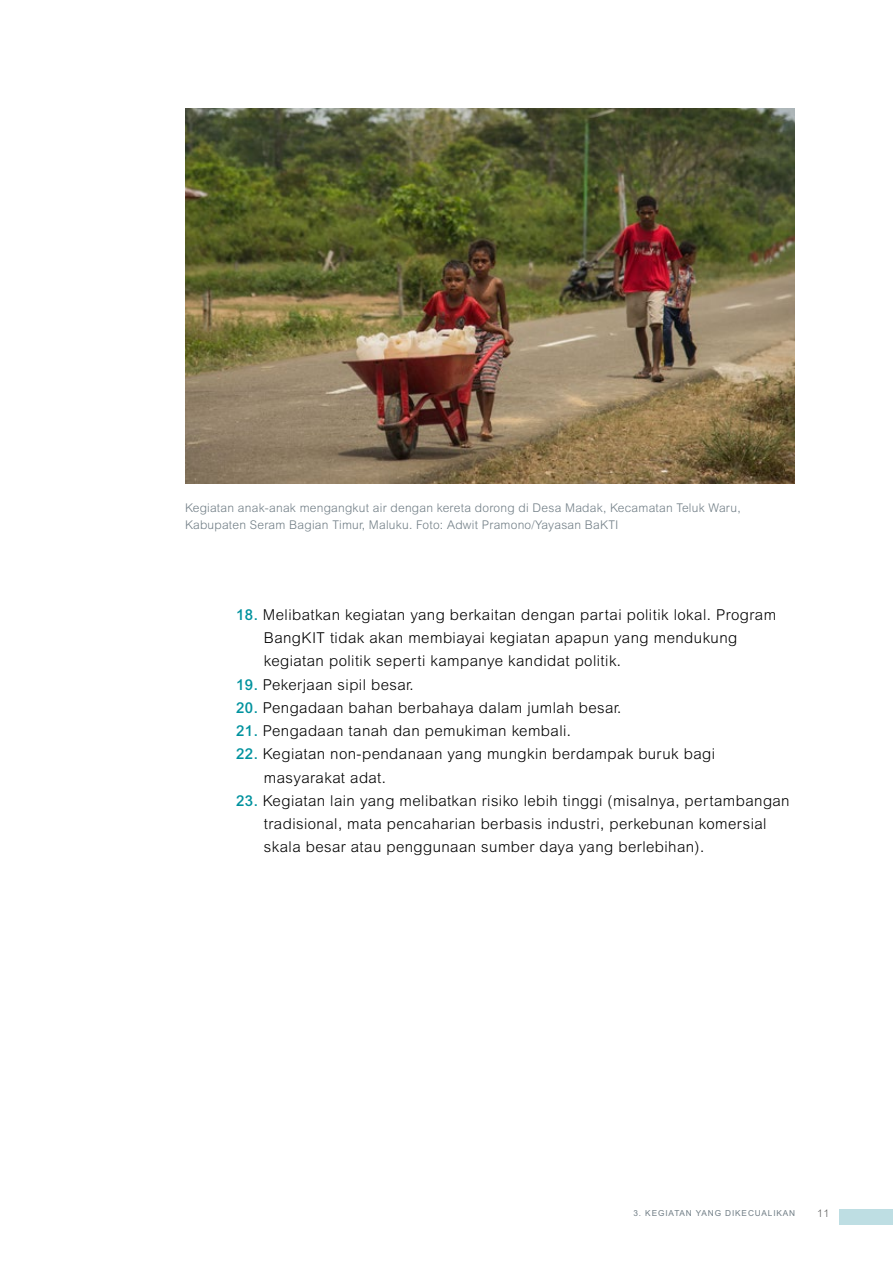
<style>
.page{position:relative;width:893px;height:1263px;background:#fff}
.page>*{position:absolute;margin:0;border:0;box-sizing:border-box;transform-origin:0 0}
.t1{font:300 15px/23.2px "Arial MT Pro";letter-spacing:.03em;color:#000}
.t2{font:300 12px/16.5px "Arial MT Pro";letter-spacing:.02em;color:#717e86}
.t3{font:300 10.5px "Arial MT Pro";color:#575756}
.t4{font:8.25px "Arial MT Pro";letter-spacing:.105em;color:#717e86}
.s1{font-weight:500;color:#00929e}
</style>
<div class="page">
<div style="left:839px;top:1209px;width:54px;height:16px;background:#bedee3"></div>
<img style="left:185px;top:108px;width:610px;height:375px">
<p class="t2" style="left:185px;top:500px;width:557px">Kegiatan anak-anak mengangkut air dengan kereta dorong di Desa Madak, Kecamatan Teluk Waru,<br>Kabupaten Seram Bagian Timur, Maluku. Foto: Adwit Pramono/Yayasan BaKTI</p>
<p class="t1" style="left:264px;top:603px;width:514px;text-indent:-28px"><span class="s1">18.</span> Melibatkan kegiatan yang berkaitan dengan partai politik lokal. Program<br>BangKIT tidak akan membiayai kegiatan apapun yang mendukung kegiatan politik seperti kampanye kandidat politik.</p>
<p class="t1" style="left:236px;top:673px;width:179px"><span class="s1">19.</span> Pekerjaan sipil besar.</p>
<p class="t1" style="left:236px;top:696px;width:387px"><span class="s1">20.</span> Pengadaan bahan berbahaya dalam jumlah besar.</p>
<p class="t1" style="left:236px;top:719px;width:336px"><span class="s1">21.</span> Pengadaan tanah dan pemukiman kembali.</p>
<p class="t1" style="left:264px;top:743px;width:453px;text-indent:-28px"><span class="s1">22.</span> Kegiatan non-pendanaan yang mungkin berdampak buruk bagi masyarakat adat.</p>
<p class="t1" style="left:264px;top:789px;width:527px;text-indent:-28px"><span class="s1">23.</span> Kegiatan lain yang melibatkan risiko lebih tinggi (misalnya, pertambangan tradisional, mata pencaharian berbasis industri, perkebunan komersial skala besar atau penggunaan sumber daya yang berlebihan).</p>
<p class="t4" style="left:633px;top:1209px;width:163px">3. KEGIATAN YANG DIKECUALIKAN</p>
<p class="t3" style="left:817px;top:1207px;width:14px">11</p>
</div>
